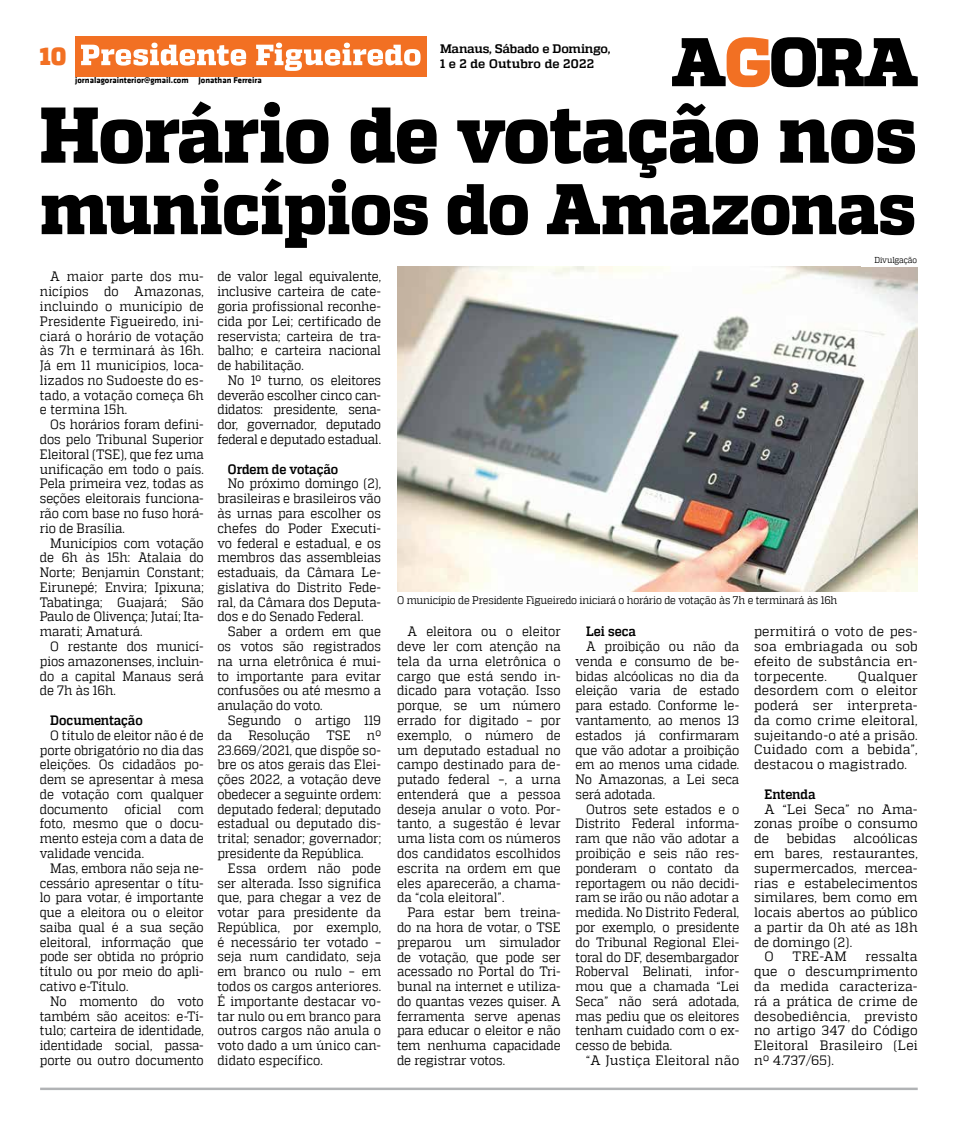
<style>
.page{position:relative;width:957px;height:1134px;background:#fff}
.page>*{position:absolute;margin:0;border:0;box-sizing:border-box;transform-origin:0 0}
.t1{font:800 78.88px "MW Quadon";letter-spacing:-.015em;color:#000;scale:.95 1}
.t2{font:800 71.5px "MW Quadon";letter-spacing:-.01em;color:#000;scale:.95 1}
.t3{font:900 24.62px "MW Quadon";color:#f27023;scale:.95 1}
.t4{font:13.5px/14.8px "MW Quadon";color:#000;text-align:justify;scale:.9 1}
.t5{font:13.5px/14.8px "MW Quadon";color:#000;text-align:justify;scale:.95 1}
.t6{font:700 13.5px "MW Quadon";letter-spacing:-.01em;color:#000;scale:.9 1}
.t7{font:700 12.38px/15.4px "MW Quadon";letter-spacing:-.01em;color:#000}
.t8{font:11.12px "MW Quadon";letter-spacing:-.01em;color:#000;scale:.9 1}
.t9{font:700 8.62px "MW Klavika Bd";color:#000}
.t10{font:8.62px "MW Quadon";letter-spacing:-.015em;color:#000;scale:.9 1}
</style>
<div class="page">
<hr style="left:40px;top:1087px;width:877px;height:3px;background:#b1b3b5">
<img style="left:397px;top:267px;width:520px;height:325px">
<svg style="left:672px;top:37px;width:245px;height:50px"></svg>
<div style="left:75px;top:36px;width:351px;height:40px;background:#f27023"></div>
<svg style="left:81px;top:43px;width:165px;height:23px"></svg>
<svg style="left:256px;top:43px;width:164px;height:28px"></svg>
<h3 class="t3" style="left:40px;top:42px;width:29px">10</h3>
<p class="t9" style="left:75px;top:74px;width:188px">jornalagorainterior@gmail.com Jonathan Ferreira</p>
<p class="t7" style="left:440px;top:41px;width:172px">Manaus, Sábado e Domingo,<br>1 e 2 de Outubro de 2022</p>
<h1 class="t1" style="left:40px;top:89px;width:925px">Horário de votação nos</h1>
<h2 class="t2" style="left:40px;top:167px;width:924px">municípios do Amazonas</h2>
<p class="t4" style="left:40px;top:269px;width:184px;text-indent:11px">A maior parte dos mu&shy;nicípios do Amazonas, incluindo o município de Presidente Figueiredo, ini&shy;ciará o horário de votação às 7h e terminará às 16h.<br>Já em 11 municípios, loca&shy;lizados no Sudoeste do es&shy;tado, a votação começa 6h e termina 15h.</p>
<p class="t4" style="left:40px;top:417px;width:184px;text-indent:11px">Os horários foram defini&shy;dos pelo Tribunal Superior Eleitoral (TSE), que fez uma unificação em todo o país.<br>Pela primeira vez, todas as seções eleitorais funciona&shy;rão com base no fuso horá&shy;rio de Brasília.</p>
<p class="t4" style="left:40px;top:535px;width:184px;text-indent:11px">Municípios com votação de 6h às 15h: Atalaia do Norte; Benjamin Constant; Eirunepé; Envira; Ipixuna; Tabatinga; Guajará; São Paulo de Olivença; Jutaí; Ita&shy;marati; Amaturá.</p>
<p class="t4" style="left:40px;top:639px;width:184px;text-indent:11px">O restante dos municí&shy;pios amazonenses, incluin&shy;do a capital Manaus será de 7h às 16h.</p>
<p class="t6" style="left:50px;top:712px;width:104px">Documentação</p>
<p class="t4" style="left:40px;top:727px;width:184px;text-indent:11px">O título de eleitor não é de porte obrigatório no dia das eleições. Os cidadãos po&shy;dem se apresentar à mesa de votação com qualquer documento oficial com foto, mesmo que o docu&shy;mento esteja com a data de validade vencida.</p>
<p class="t4" style="left:40px;top:860px;width:184px;text-indent:11px">Mas, embora não seja ne&shy;cessário apresentar o títu&shy;lo para votar, é importante que a eleitora ou o eleitor saiba qual é a sua seção eleitoral, informação que pode ser obtida no próprio título ou por meio do apli&shy;cativo e-Título.</p>
<p class="t4" style="left:40px;top:994px;width:184px;text-indent:11px">No momento do voto também são aceitos: e-Tí&shy;tulo; carteira de identidade, identidade social, passa&shy;porte ou outro documento</p>
<p class="t4" style="left:217px;top:269px;width:183px">de valor legal equivalente, inclusive carteira de cate&shy;goria profissional reconhe&shy;cida por Lei; certificado de reservista; carteira de tra&shy;balho; e carteira nacional de habilitação.</p>
<p class="t4" style="left:217px;top:373px;width:183px;text-indent:11px">No 1º turno, os eleitores deverão escolher cinco can&shy;didatos: presidente, sena&shy;dor, governador, deputado federal e deputado estadual.</p>
<p class="t6" style="left:228px;top:461px;width:124px">Ordem de votação</p>
<p class="t4" style="left:217px;top:476px;width:183px;text-indent:11px">No próximo domingo (2), brasileiras e brasileiros vão às urnas para escolher os chefes do Poder Executi&shy;vo federal e estadual, e os membros das assembleias estaduais, da Câmara Le&shy;gislativa do Distrito Fede&shy;ral, da Câmara dos Deputa&shy;dos e do Senado Federal.</p>
<p class="t4" style="left:217px;top:624px;width:183px;text-indent:11px">Saber a ordem em que os votos são registrados na urna eletrônica é mui&shy;to importante para evitar confusões ou até mesmo a anulação do voto.</p>
<p class="t4" style="left:217px;top:713px;width:183px;text-indent:11px">Segundo o artigo 119 da Resolução TSE nº 23.669/2021, que dispõe so&shy;bre os atos gerais das Elei&shy;ções 2022, a votação deve obedecer a seguinte ordem: deputado federal; deputado estadual ou deputado dis&shy;trital; senador; governador; presidente da República.</p>
<p class="t4" style="left:217px;top:861px;width:183px;text-indent:11px">Essa ordem não pode ser alterada. Isso significa que, para chegar a vez de votar para presidente da República, por exemplo, é necessário ter votado – seja num candidato, seja em branco ou nulo – em todos os cargos anteriores.<br>É importante destacar vo&shy;tar nulo ou em branco para outros cargos não anula o voto dado a um único can&shy;didato específico.</p>
<p class="t10" style="left:874px;top:255px;width:49px">Divulgação</p>
<p class="t8" style="left:397px;top:593px;width:491px">O município de Presidente Figueiredo iniciará o horário de votação às 7h e terminará às 16h</p>
<p class="t4" style="left:397px;top:624px;width:183px;text-indent:11px">A eleitora ou o eleitor deve ler com atenção na tela da urna eletrônica o cargo que está sendo in&shy;dicado para votação. Isso porque, se um número errado for digitado – por exemplo, o número de um deputado estadual no campo destinado para de&shy;putado federal –, a urna entenderá que a pessoa deseja anular o voto. Por&shy;tanto, a sugestão é levar uma lista com os números dos candidatos escolhidos escrita na ordem em que eles aparecerão, a chama&shy;da “cola eleitoral”.</p>
<p class="t4" style="left:397px;top:905px;width:183px;text-indent:11px">Para estar bem treina&shy;do na hora de votar, o TSE preparou um simulador de votação, que pode ser acessado no Portal do Tri&shy;bunal na internet e utiliza&shy;do quantas vezes quiser. A ferramenta serve apenas para educar o eleitor e não tem nenhuma capacidade de registrar votos.</p>
<p class="t6" style="left:586px;top:624px;width:57px">Lei seca</p>
<p class="t4" style="left:575px;top:639px;width:183px;text-indent:11px">A proibição ou não da venda e consumo de be&shy;bidas alcóolicas no dia da eleição varia de estado para estado. Conforme le&shy;vantamento, ao menos 13 estados já confirmaram que vão adotar a proibição em ao menos uma cidade.<br>No Amazonas, a Lei seca será adotada.</p>
<p class="t4" style="left:575px;top:801px;width:183px;text-indent:11px">Outros sete estados e o Distrito Federal informa&shy;ram que não vão adotar a proibição e seis não res&shy;ponderam o contato da reportagem ou não decidi&shy;ram se irão ou não adotar a medida. No Distrito Federal, por exemplo, o presidente do Tribunal Regional Elei&shy;toral do DF, desembargador Roberval Belinati, infor&shy;mou que a chamada “Lei Seca” não será adotada, mas pediu que os eleitores tenham cuidado com o ex&shy;cesso de bebida.</p>
<p class="t5" style="left:586px;top:1053px;width:163px">“A Justiça Eleitoral não</p>
<p class="t5" style="left:754px;top:624px;width:174px">permitirá o voto de pes&shy;soa embriagada ou sob efeito de substância en&shy;torpecente.</p>
<p class="t5" style="left:754px;top:668px;width:174px;text-indent:104px">Qualquer desordem com o eleitor poderá ser interpreta&shy;da como crime eleitoral, sujeitando-o até a prisão.<br>Cuidado com a bebida”, destacou o magistrado.</p>
<p class="t6" style="left:764px;top:786px;width:58px">Entenda</p>
<p class="t5" style="left:754px;top:801px;width:174px;text-indent:11px">A “Lei Seca” no Ama&shy;zonas proíbe o consumo de</p>
<p class="t5" style="left:786px;top:831px;width:54px">bebidas</p>
<p class="t5" style="left:853px;top:831px;width:69px">alcoólicas</p>
<p class="t5" style="left:754px;top:846px;width:174px">em bares, restaurantes,</p>
<p class="t5" style="left:754px;top:860px;width:174px">supermercados, mercea-</p>
<p class="t5" style="left:754px;top:875px;width:174px">rias e estabelecimentos</p>
<p class="t5" style="left:754px;top:890px;width:174px">similares, bem como em</p>
<p class="t5" style="left:754px;top:905px;width:174px">locais abertos ao público</p>
<p class="t5" style="left:754px;top:920px;width:174px">a partir da 0h até as 18h</p>
<p class="t5" style="left:754px;top:934px;width:105px">de domingo (2).</p>
<p class="t5" style="left:764px;top:949px;width:11px">O</p>
<p class="t5" style="left:792px;top:949px;width:58px">TRE-AM</p>
<p class="t5" style="left:754px;top:949px;width:174px;text-indent:111px">ressalta que o descumprimento da medida caracteriza&shy;rá a prática de crime de desobediência, previsto no artigo 347 do Código Eleitoral Brasileiro (Lei nº 4.737/65).</p>
</div>
